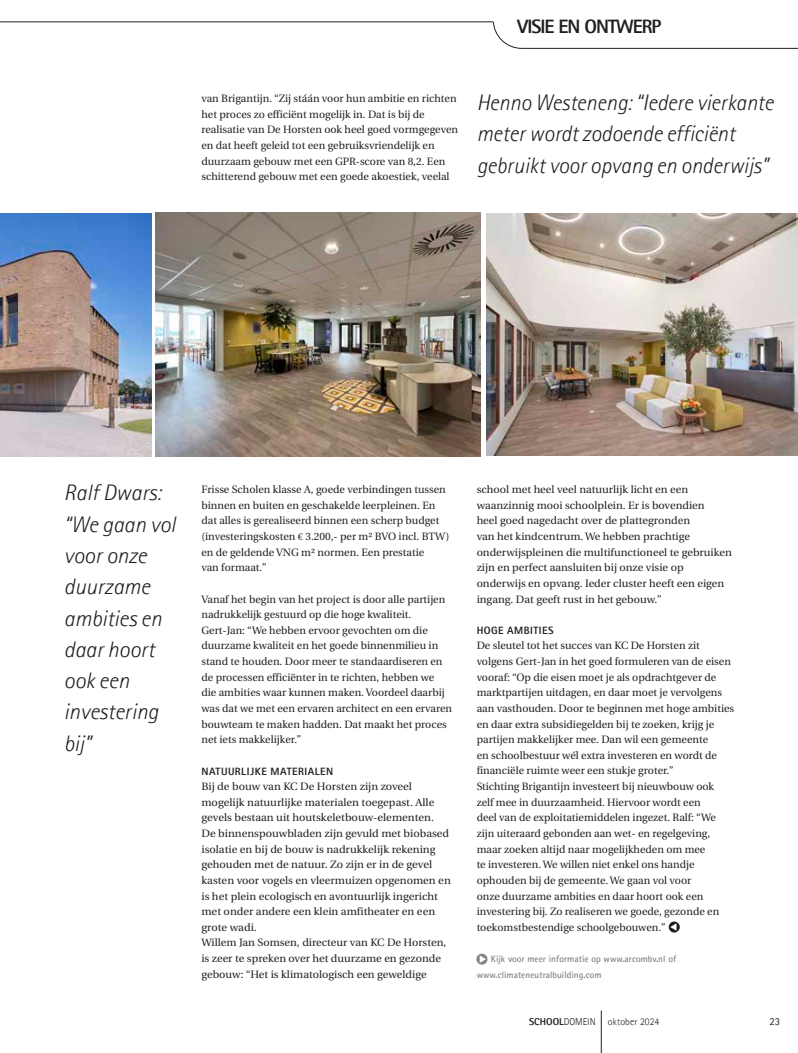
<style>
.page{position:relative;width:798px;height:1053px;background:#fff}
.page>*{position:absolute;margin:0;border:0;box-sizing:border-box;transform-origin:0 0}
.t1{font:italic 300 22.5px/31.2px "Rotis Sans Serif";color:#231f20}
.t2{font:800 19.38px "Rotis Sans Serif";letter-spacing:-.05em;color:#231f20}
.t3{font:10.62px/15.6px "Utopia";color:#231f20}
.t4{font:10.62px/15.6px "Utopia";color:#231f20;scale:1.04 1}
.t5{font:800 10.62px "Rotis Sans Serif";letter-spacing:.045em;color:#231f20}
.t6{font:10.62px "Rotis Sans Serif";color:#231f20}
.t7{font:300 10px "Rotis Sans Serif";letter-spacing:.005em;color:#231f20}
.t8{font:700 9.38px/15.6px "Rotis Sans Serif";color:#868382}
.s1{font-family:"Minion Pro"}
.s2{font-weight:800}
</style>
<div class="page">
<img style="left:0;top:213px;width:151px;height:243px">
<svg style="left:493px;top:22px;width:304px;height:27px"></svg>
<hr style="left:0;top:22px;width:493px;height:1px;background:#231f20">
<svg style="left:476px;top:953px;width:11px;height:11px"></svg>
<svg style="left:479px;top:955px;width:7px;height:7px"></svg>
<svg style="left:668px;top:921px;width:11px;height:11px"></svg>
<svg style="left:670px;top:923px;width:6px;height:7px"></svg>
<hr style="left:600px;top:1010px;width:1px;height:42px;background:#231f20">
<img style="left:486px;top:213px;width:311px;height:242px">
<img style="left:156px;top:213px;width:324px;height:243px">
<h2 class="t2" style="left:517px;top:14px;width:145px">VISIE EN ONTWERP</h2>
<p class="t3" style="left:201px;top:91px;width:258px">van Brigantijn. “Zij stáán voor hun ambitie en richten het proces zo efficiënt mogelijk in. Dat is bij de realisatie van De Horsten ook heel goed vormgegeven en dat heeft geleid tot een gebruiksvriendelijk en duurzaam gebouw met een GPR-score van 8,2. Een schitterend gebouw met een goede akoestiek, veelal</p>
<h1 class="t1" style="left:476px;top:87px;width:298px">Henno Westeneng: “Iedere vierkante meter wordt zodoende efficiënt gebruikt voor opvang en onderwijs”</h1>
<h1 class="t1" style="left:64px;top:477px;width:113px">Ralf Dwars: “We gaan vol voor onze duurzame ambities en daar hoort ook een investering bij”</h1>
<p class="t3" style="left:201px;top:482px;width:250px">Frisse Scholen klasse A, goede verbindingen tussen binnen en buiten en geschakelde leerpleinen. En dat alles is gerealiseerd binnen een scherp budget (investeringskosten <span class="s1">€</span> 3.200,- per m² BVO incl. BTW) en de geldende VNG m² normen. Een prestatie<br>van formaat.”</p>
<p class="t3" style="left:201px;top:591px;width:252px">Vanaf het begin van het project is door alle partijen nadrukkelijk gestuurd op die hoge kwaliteit.<br>Gert-Jan: “We hebben ervoor gevochten om die duurzame kwaliteit en het goede binnenmilieu in stand te houden. Door meer te standaardiseren en de processen efficiënter in te richten, hebben we<br>die ambities waar kunnen maken. Voordeel daarbij was dat we met een ervaren architect en een ervaren bouwteam te maken hadden. Dat maakt het proces net iets makkelijker.”</p>
<p class="t5" style="left:201px;top:764px;width:133px">NATUURLIJKE MATERIALEN</p>
<p class="t4" style="left:201px;top:778px;width:241px">Bij de bouw van KC De Horsten zijn zoveel mogelijk natuurlijke materialen toegepast. Alle gevels bestaan uit houtskeletbouw-elementen.<br>De binnenspouwbladen zijn gevuld met biobased isolatie en bij de bouw is nadrukkelijk rekening gehouden met de natuur. Zo zijn er in de gevel kasten voor vogels en vleermuizen opgenomen en is het plein ecologisch en avontuurlijk ingericht met onder andere een klein amfitheater en een grote wadi.<br>Willem Jan Somsen, directeur van KC De Horsten, is zeer te spreken over het duurzame en gezonde gebouw: “Het is klimatologisch een geweldige</p>
<p class="t3" style="left:476px;top:482px;width:256px">school met heel veel natuurlijk licht en een waanzinnig mooi schoolplein. Er is bovendien<br>heel goed nagedacht over de plattegronden<br>van het kindcentrum. We hebben prachtige onderwijspleinen die multifunctioneel te gebruiken zijn en perfect aansluiten bij onze visie op onderwijs en opvang. Ieder cluster heeft een eigen ingang. Dat geeft rust in het gebouw.”</p>
<p class="t5" style="left:476px;top:623px;width:78px">HOGE AMBITIES</p>
<p class="t3" style="left:476px;top:638px;width:259px">De sleutel tot het succes van KC De Horsten zit volgens Gert-Jan in het goed formuleren van de eisen vooraf: “Op die eisen moet je als opdrachtgever de marktpartijen uitdagen, en daar moet je vervolgens aan vasthouden. Door te beginnen met hoge ambities en daar extra subsidiegelden bij te zoeken, krijg je partijen makkelijker mee. Dan wil een gemeente<br>en schoolbestuur wél extra investeren en wordt de financiële ruimte weer een stukje groter.”<br>Stichting Brigantijn investeert bij nieuwbouw ook<br>zelf mee in duurzaamheid. Hiervoor wordt een<br>deel van de exploitatiemiddelen ingezet. Ralf: “We zijn uiteraard gebonden aan wet- en regelgeving, maar zoeken altijd naar mogelijkheden om mee<br>te investeren. We willen niet enkel ons handje ophouden bij de gemeente. We gaan vol voor<br>onze duurzame ambities en daar hoort ook een investering bij. Zo realiseren we goede, gezonde en toekomstbestendige schoolgebouwen.”</p>
<p class="t8" style="left:476px;top:950px;width:201px;text-indent:14px">Kijk voor meer informatie op www.arcombv.nl of www.climateneutralbuilding.com</p>
<p class="t7" style="left:529px;top:1015px;width:132px"><span class="s2">SCHOOL</span>DOMEIN oktober 2024</p>
<p class="t6" style="left:769px;top:1014px;width:12px">23</p>
</div>
